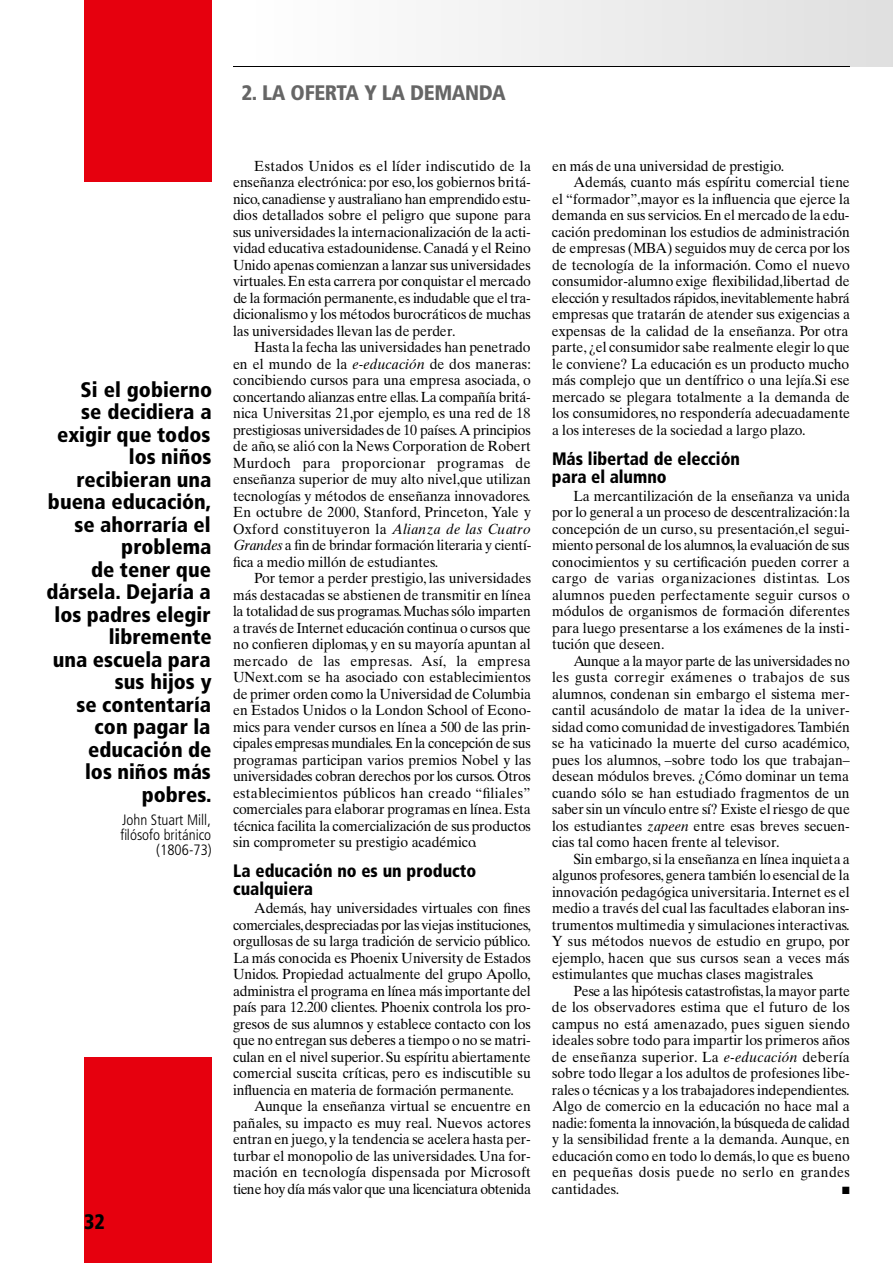
<style>
.page{position:relative;width:893px;height:1263px;background:#fff}
.page>*{position:absolute;margin:0;border:0;box-sizing:border-box;transform-origin:0 0}
.t1{font:900 condensed 21px/22.5px "Frutiger";color:#000;text-align:right}
.t2{font:900 condensed 21px "Frutiger";letter-spacing:-.02em;color:#666}
.t3{font:900 condensed 21px "Frutiger";color:#000;scale:.95 1}
.t4{font:900 condensed 18px/18px "Frutiger";color:#000;scale:.95 1}
.t5{font:300 condensed 15px/15px "Frutiger";color:#000;text-align:right}
.t6{font:14.7px/16.5px "Times Ten";color:#000;text-align:justify;scale:.95 1}
.t7{font:14.7px "Times Ten";letter-spacing:-.025em;color:#000;scale:.95 1}
.t8{font:10.5px "Zapf Dingbats";color:#000;scale:.95 1}
.s1{font-style:italic}
</style>
<div class="page">
<img style="left:459px;top:0;width:433px;height:67px">
<div style="left:84px;top:1058px;width:128px;height:205px;background:#e6000e"></div>
<div style="left:84px;top:0;width:128px;height:182px;background:#e6000e"></div>
<hr style="left:233px;top:66px;width:616px;height:1px;background:#000">
<h1 class="t2" style="left:241px;top:84px;width:266px">2 . LA OFERTA Y LA DEMANDA</h1>
<p class="t1" style="left:46px;top:380px;width:167px">Si el gobierno<br>se decidiera a exigir que todos los niños recibieran una buena educación, se ahorraría el problema<br>de tener que dársela. Dejaría a los padres elegir libremente<br>una escuela para sus hijos y<br>se contentaría con pagar la educación de<br>los niños más pobres.</p>
<p class="t5" style="left:120px;top:814px;width:93px">John Stuart Mill, filósofo británico (1806-73)</p>
<h1 class="t3" style="left:84px;top:1214px;width:23px">32</h1>
<p class="t6" style="left:233px;top:159px;width:315px;text-indent:21px">Estados Unidos es el líder indiscutido de la enseñanza electrónica: por eso, los gobiernos britá&shy;n i c o,canadiense y australiano han emprendido estu&shy;dios detallados sobre el peligro que supone para sus universidades la internacionalización de la acti&shy;vidad educativa estadounidense.Canadá y el Reino Unido apenas comienzan a lanzar sus universidades v i r t u a l e s.En esta carrera por conquistar el mercado de la formación permanente,es indudable que el tra&shy;dicionalismo y los métodos burocráticos de muchas las universidades llevan las de perder.</p>
<p class="t6" style="left:233px;top:340px;width:315px;text-indent:21px">Hasta la fecha las universidades han penetrado en el mundo de la <span class="s1">e - e d u c a c i ó n</span> de dos maneras: concibiendo cursos para una empresa asociada, o concertando alianzas entre ellas. La compañía britá&shy;nica Universitas 21,por ejemplo, es una red de 18 prestigiosas universidades de 10 países.A principios de año,se alió con la News Corporation de Robert Murdoch para proporcionar programas de enseñanza superior de muy alto nivel,que utilizan tecnologías y métodos de enseñanza innovadores.<br>En octubre de 2000, S t a n f o r d , P r i n c e t o n , Yale y Oxford constituyeron la <span class="s1">Alianza de las Cuatro G r a n d e s</span> a fin de brindar formación literaria y cientí&shy;fica a medio millón de estudiantes.</p>
<p class="t6" style="left:233px;top:571px;width:315px;text-indent:21px">Por temor a perder prestigio, las universidades más destacadas se abstienen de transmitir en línea la totalidad de sus programas.Muchas sólo imparten a través de Internet educación continua o cursos que no confieren diplomas, y en su mayoría apuntan al mercado de las empresas. A s í , la empresa UNext.com se ha asociado con establecimientos de primer orden como la Universidad de Columbia en Estados Unidos o la London School of Econo&shy;mics para vender cursos en línea a 500 de las prin&shy;cipales empresas mundiales. En la concepción de sus programas participan varios premios Nobel y las universidades cobran derechos por los cursos. O t r o s establecimientos públicos han creado “ fil i a l e s ” comerciales para elaborar programas en línea.E s t a técnica facilita la comercialización de sus productos sin comprometer su prestigio académico.</p>
<p class="t4" style="left:233px;top:863px;width:257px">La educación no es un producto cualquiera</p>
<p class="t6" style="left:233px;top:901px;width:315px;text-indent:21px">A d e m á s, hay universidades virtuales con fin e s c o m e r c i a l e s,despreciadas por las viejas instituciones, orgullosas de su larga tradición de servicio público.<br>La más conocida es Phoenix University de Estados U n i d o s. Propiedad actualmente del grupo A p o l l o, administra el programa en línea más importante del país para 12.200 clientes. Phoenix controla los pro&shy;gresos de sus alumnos y establece contacto con los que no entregan sus deberes a tiempo o no se matri&shy;culan en el nivel superior. Su espíritu abiertamente comercial suscita críticas, pero es indiscutible su i n fluencia en materia de formación permanente.</p>
<p class="t6" style="left:233px;top:1099px;width:315px;text-indent:21px">Aunque la enseñanza virtual se encuentre en p a ñ a l e s, su impacto es muy real. Nuevos actores entran en juego,y la tendencia se acelera hasta per&shy;turbar el monopolio de las universidades. Una for&shy;mación en tecnología dispensada por Microsoft tiene hoy día más valor que una licenciatura obtenida</p>
<p class="t6" style="left:552px;top:159px;width:246px">en más de una universidad de prestigio.</p>
<p class="t6" style="left:573px;top:175px;width:292px">A d e m á s, cuanto más espíritu comercial tiene</p>
<p class="t6" style="left:552px;top:192px;width:315px">el “formador”,mayor es la influencia que ejerce la</p>
<p class="t6" style="left:552px;top:208px;width:315px">demanda en sus servicios. En el mercado de la edu-</p>
<p class="t6" style="left:552px;top:225px;width:315px">cación predominan los estudios de administración</p>
<p class="t6" style="left:552px;top:241px;width:315px">de empresas (MBA) seguidos muy de cerca por los</p>
<p class="t6" style="left:552px;top:258px;width:314px">de tecnología de la información. Como el nuevo</p>
<p class="t6" style="left:552px;top:274px;width:314px">consumidor-alumno exige flexibilidad,libertad de</p>
<p class="t7" style="left:552px;top:292px;width:315px">elección y resultados rápidos,inevitablemente habrá</p>
<p class="t6" style="left:552px;top:307px;width:315px">empresas que tratarán de atender sus exigencias a</p>
<p class="t6" style="left:552px;top:324px;width:314px">expensas de la calidad de la enseñanza. Por otra</p>
<p class="t6" style="left:552px;top:340px;width:315px">p a r t e, ¿el consumidor sabe realmente elegir lo que</p>
<p class="t6" style="left:552px;top:357px;width:314px">le conviene? La educación es un producto mucho</p>
<p class="t6" style="left:552px;top:373px;width:315px">más complejo que un dentífrico o una lejía.Si ese</p>
<p class="t6" style="left:552px;top:390px;width:315px">mercado se plegara totalmente a la demanda de</p>
<p class="t6" style="left:552px;top:406px;width:315px">los consumidores, no respondería adecuadamente</p>
<p class="t6" style="left:552px;top:423px;width:268px">a los intereses de la sociedad a largo plazo.</p>
<p class="t4" style="left:552px;top:451px;width:199px">Más libertad de elección para el alumno</p>
<p class="t6" style="left:552px;top:489px;width:315px;text-indent:21px">La mercantilización de la enseñanza va unida por lo general a un proceso de descentralización:l a concepción de un curso, su presentación,el segui&shy;miento personal de los alumnos,la evaluación de sus conocimientos y su certificación pueden correr a cargo de varias organizaciones distintas. L o s alumnos pueden perfectamente seguir cursos o módulos de organismos de formación diferentes para luego presentarse a los exámenes de la insti&shy;tución que deseen.</p>
<p class="t6" style="left:552px;top:654px;width:315px;text-indent:22px">Aunque a la mayor parte de las universidades no les gusta corregir exámenes o trabajos de sus a l u m n o s, condenan sin embargo el sistema mer&shy;cantil acusándolo de matar la idea de la univer&shy;sidad como comunidad de investigadores.Ta m b i é n se ha vaticinado la muerte del curso académico, pues los alumnos, –sobre todo los que trabajan– desean módulos breves. ¿Cómo dominar un tema cuando sólo se han estudiado fragmentos de un saber sin un vínculo entre sí? Existe el riesgo de que los estudiantes <span class="s1">zapeen</span> entre esas breves secuen&shy;cias tal como hacen frente al televisor.</p>
<p class="t6" style="left:552px;top:852px;width:315px;text-indent:22px">Sin embargo,si la enseñanza en línea inquieta a algunos profesores, genera también lo esencial de la innovación pedagógica universitaria.Internet es el medio a través del cual las facultades elaboran ins&shy;trumentos multimedia y simulaciones interactivas.<br>Y sus métodos nuevos de estudio en grupo, p o r e j e m p l o, hacen que sus cursos sean a veces más estimulantes que muchas clases magistrales.</p>
<p class="t6" style="left:552px;top:984px;width:315px;text-indent:22px">Pese a las hipótesis catastrofis t a s,la mayor parte de los observadores estima que el futuro de los campus no está amenazado, pues siguen siendo ideales sobre todo para impartir los primeros años de enseñanza superior. La <span class="s1">e - e d u c a c i ó n</span> d e b e r í a sobre todo llegar a los adultos de profesiones libe&shy;rales o técnicas y a los trabajadores independientes.<br>Algo de comercio en la educación no hace mal a n a d i e : fomenta la innovación,la búsqueda de calidad y la sensibilidad frente a la demanda. Aunque, en educación como en todo lo demás,lo que es bueno en pequeñas dosis puede no serlo en grandes cantidades.</p>
<p class="t8" style="left:842px;top:1185px;width:9px">■</p>
</div>
